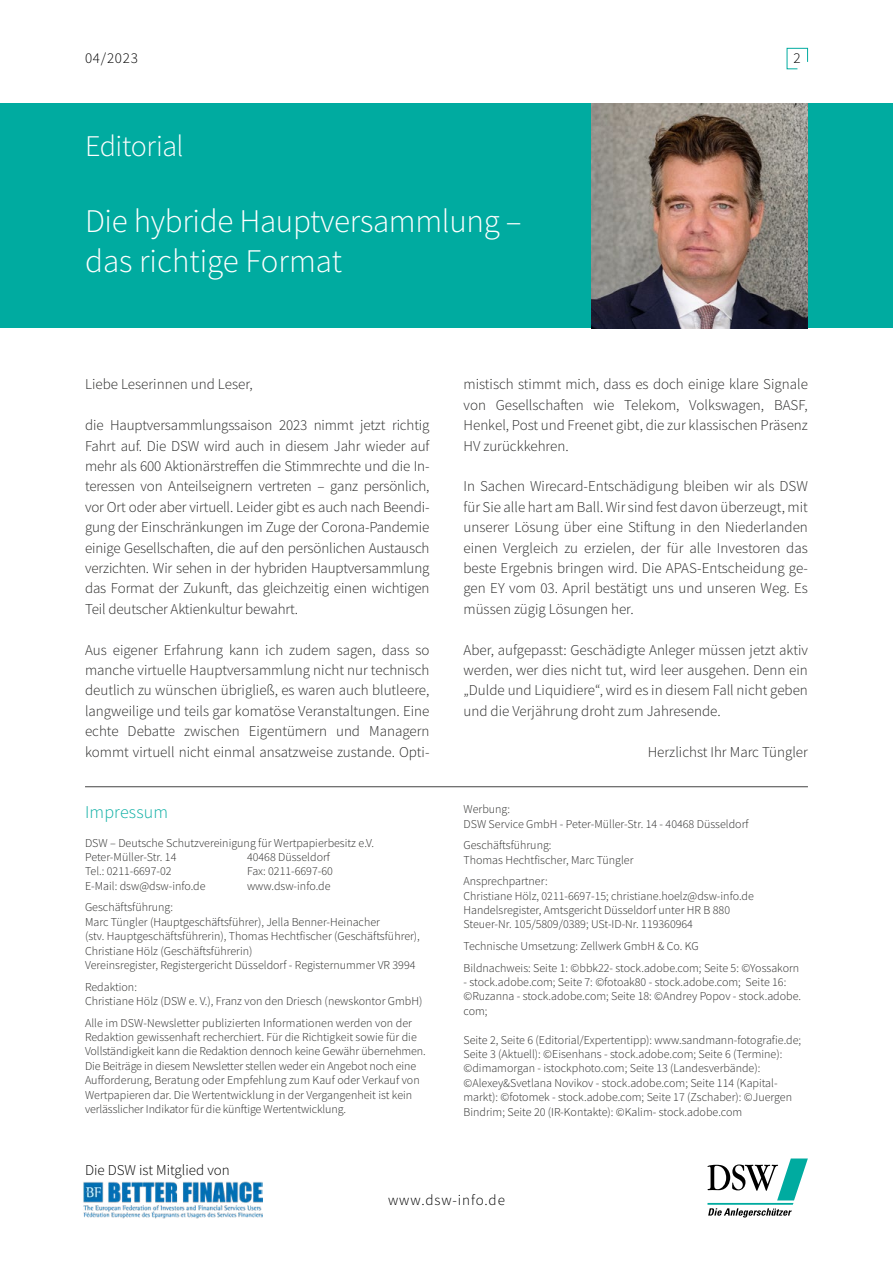
<style>
.page{position:relative;width:893px;height:1263px;background:#fff}
.page>*{position:absolute;margin:0;border:0;box-sizing:border-box;transform-origin:0 0}
.HAUPT{font:300 33px/39.6px "Source Sans Pro";letter-spacing:-.01em;color:#fff}
.Überschrift_Artikel{font:300 30px "Source Sans Pro";letter-spacing:-.015em;color:#fff}
.HAUPT-2{font:300 18px "Source Sans Pro";letter-spacing:.01em;color:#0dafa4}
.Fließtext_DSW_Newsle{font:300 15px/20.4px "Source Sans Pro";color:#282827;text-align:justify}
.t1{font:300 15px "Source Sans Pro";color:#000}
.t2{font:300 15px "Source Sans Pro";letter-spacing:.06em;color:#000}
.Fließtext_DSW_Newsle-2{font:300 12px/14.4px "Source Sans Pro";color:#282827}
</style>
<div class="page">
<div style="left:0;top:104px;width:893px;height:224px;background:#00aba0"></div>
<svg style="left:786px;top:48px;width:22px;height:22px"></svg>
<svg style="left:707px;top:1158px;width:101px;height:59px"></svg>
<img style="left:83px;top:1182px;width:180px;height:37px">
<img style="left:591px;top:104px;width:217px;height:224px">
<hr style="left:85px;top:786px;width:723px;height:1px;background:#444">
<p class="t1" style="left:85px;top:49px;width:54px">04/2023</p>
<p class="t1" style="left:794px;top:49px;width:9px">2</p>
<p class="Überschrift_Artikel" style="left:85px;top:128px;width:100px">Editorial</p>
<p class="HAUPT" style="left:85px;top:201px;width:438px">Die hybride Hauptversammlung – das richtige Format</p>
<p class="Fließtext_DSW_Newsle" style="left:85px;top:374px;width:169px">Liebe Leserinnen und Leser,</p>
<p class="Fließtext_DSW_Newsle" style="left:85px;top:415px;width:346px">die Hauptversammlungssaison 2023 nimmt jetzt richtig Fahrt auf. Die DSW wird auch in diesem Jahr wieder auf mehr als 600 Aktionärstreffen die Stimmrechte und die In&shy;teressen von Anteilseignern vertreten – ganz persönlich, vor Ort oder aber virtuell. Leider gibt es auch nach Beendi&shy;gung der Einschränkungen im Zuge der Corona-Pandemie einige Gesellschaften, die auf den persönlichen Austausch verzichten. Wir sehen in der hybriden Hauptversammlung das Format der Zukunft, das gleichzeitig einen wichtigen Teil deutscher Aktienkultur bewahrt.</p>
<p class="Fließtext_DSW_Newsle" style="left:85px;top:639px;width:346px">Aus eigener Erfahrung kann ich zudem sagen, dass so manche virtuelle Hauptversammlung nicht nur technisch deutlich zu wünschen übrigließ, es waren auch blutleere, langweilige und teils gar komatöse Veranstaltungen. Eine echte Debatte zwischen Eigentümern und Managern kommt virtuell nicht einmal ansatzweise zustande. Opti-</p>
<p class="HAUPT-2" style="left:85px;top:801px;width:85px">Impressum</p>
<p class="Fließtext_DSW_Newsle-2" style="left:85px;top:835px;width:291px">DSW – Deutsche Schutzvereinigung für Wertpapierbesitz e.V.</p>
<p class="Fließtext_DSW_Newsle-2" style="left:85px;top:850px;width:93px">Peter-Müller-Str. 14</p>
<p class="Fließtext_DSW_Newsle-2" style="left:247px;top:850px;width:85px">40468 Düsseldorf</p>
<p class="Fließtext_DSW_Newsle-2" style="left:85px;top:864px;width:88px">Tel.: 0211-6697-02</p>
<p class="Fließtext_DSW_Newsle-2" style="left:247px;top:864px;width:87px">Fax: 0211-6697-60</p>
<p class="Fließtext_DSW_Newsle-2" style="left:85px;top:879px;width:122px">E-Mail: dsw@dsw-info.de</p>
<p class="Fließtext_DSW_Newsle-2" style="left:247px;top:879px;width:85px">www.dsw-info.de</p>
<p class="Fließtext_DSW_Newsle-2" style="left:85px;top:900px;width:90px">Geschäftsführung:</p>
<p class="Fließtext_DSW_Newsle-2" style="left:85px;top:915px;width:336px">Marc Tüngler (Hauptgeschäftsführer), Jella Benner-Heinacher<br>(stv. Hauptgeschäftsführerin), Thomas Hechtfischer (Geschäftsführer),<br>Christiane Hölz (Geschäftsführerin)</p>
<p class="Fließtext_DSW_Newsle-2" style="left:85px;top:958px;width:332px">Vereinsregister, Registergericht Düsseldorf - Registernummer VR 3994</p>
<p class="Fließtext_DSW_Newsle-2" style="left:85px;top:979px;width:53px">Redaktion:</p>
<p class="Fließtext_DSW_Newsle-2" style="left:85px;top:994px;width:339px">Christiane Hölz (DSW e. V.), Franz von den Driesch (newskontor GmbH)</p>
<p class="Fließtext_DSW_Newsle-2" style="left:85px;top:1015px;width:342px">Alle im DSW-Newsletter publizierten Informationen werden von der Redaktion gewissenhaft recherchiert. Für die Richtigkeit sowie für die Vollständigkeit kann die Redaktion dennoch keine Gewähr übernehmen.<br>Die Beiträge in diesem Newsletter stellen weder ein Angebot noch eine Aufforderung, Beratung oder Empfehlung zum Kauf oder Verkauf von Wertpapieren dar. Die Wertentwicklung in der Vergangenheit ist kein verlässlicher Indikator für die künftige Wertentwicklung.</p>
<p class="t1" style="left:85px;top:1161px;width:146px">Die DSW ist Mitglied von</p>
<p class="Fließtext_DSW_Newsle" style="left:463px;top:374px;width:346px">mistisch stimmt mich, dass es doch einige klare Signale von Gesellschaften wie Telekom, Volkswagen, BASF, Henkel, Post und Freenet gibt, die zur klassischen Präsenz HV zurückkehren.</p>
<p class="Fließtext_DSW_Newsle" style="left:463px;top:476px;width:346px">In Sachen Wirecard-Entschädigung bleiben wir als DSW für Sie alle hart am Ball. Wir sind fest davon überzeugt, mit unserer Lösung über eine Stiftung in den Niederlanden einen Vergleich zu erzielen, der für alle Investoren das beste Ergebnis bringen wird. Die APAS-Entscheidung ge&shy;gen EY vom 03. April bestätigt uns und unseren Weg. Es müssen zügig Lösungen her.</p>
<p class="Fließtext_DSW_Newsle" style="left:463px;top:639px;width:346px">Aber, aufgepasst: Geschädigte Anleger müssen jetzt aktiv werden, wer dies nicht tut, wird leer ausgehen. Denn ein „Dulde und Liquidiere“, wird es in diesem Fall nicht geben und die Verjährung droht zum Jahresende.</p>
<p class="Fließtext_DSW_Newsle" style="left:648px;top:741px;width:162px">Herzlichst Ihr Marc Tüngler</p>
<p class="Fließtext_DSW_Newsle-2" style="left:463px;top:802px;width:48px">Werbung:</p>
<p class="Fließtext_DSW_Newsle-2" style="left:463px;top:816px;width:287px">DSW Service GmbH - Peter-Müller-Str. 14 - 40468 Düsseldorf</p>
<p class="Fließtext_DSW_Newsle-2" style="left:463px;top:838px;width:90px">Geschäftsführung:</p>
<p class="Fließtext_DSW_Newsle-2" style="left:463px;top:852px;width:172px">Thomas Hechtfischer, Marc Tüngler</p>
<p class="Fließtext_DSW_Newsle-2" style="left:463px;top:874px;width:86px">Ansprechpartner:</p>
<p class="Fließtext_DSW_Newsle-2" style="left:463px;top:888px;width:292px">Christiane Hölz, 0211-6697-15; christiane.hoelz@dsw-info.de</p>
<p class="Fließtext_DSW_Newsle-2" style="left:463px;top:903px;width:268px">Handelsregister, Amtsgericht Düsseldorf unter HR B 880</p>
<p class="Fließtext_DSW_Newsle-2" style="left:463px;top:917px;width:231px">Steuer-Nr. 105/5809/0389; USt-ID-Nr. 119360964</p>
<p class="Fließtext_DSW_Newsle-2" style="left:463px;top:939px;width:237px">Technische Umsetzung: Zellwerk GmbH &amp; Co. KG</p>
<p class="Fließtext_DSW_Newsle-2" style="left:463px;top:960px;width:337px">Bildnachweis: Seite 1: ©bbk22- stock.adobe.com; Seite 5: ©Yossakorn</p>
<p class="Fließtext_DSW_Newsle-2" style="left:463px;top:975px;width:339px">- stock.adobe.com; Seite 7: ©fotoak80 - stock.adobe.com; Seite 16: ©Ruzanna - stock.adobe.com; Seite 18: ©Andrey Popov - stock.adobe. com;</p>
<p class="Fließtext_DSW_Newsle-2" style="left:463px;top:1032px;width:339px">Seite 2, Seite 6 (Editorial/Expertentipp): www.sandmann-fotografie.de; Seite 3 (Aktuell): ©Eisenhans - stock.adobe.com; Seite 6 (Termine): ©dimamorgan - istockphoto.com; Seite 13 (Landesverbände): ©Alexey&amp;Svetlana Novikov - stock.adobe.com; Seite 114 (Kapital&shy;markt): ©fotomek - stock.adobe.com; Seite 17 (Zschaber): ©Juergen Bindrim; Seite 20 (IR-Kontakte): ©Kalim- stock.adobe.com</p>
<p class="t2" style="left:388px;top:1191px;width:118px">www.dsw-info.de</p>
</div>
